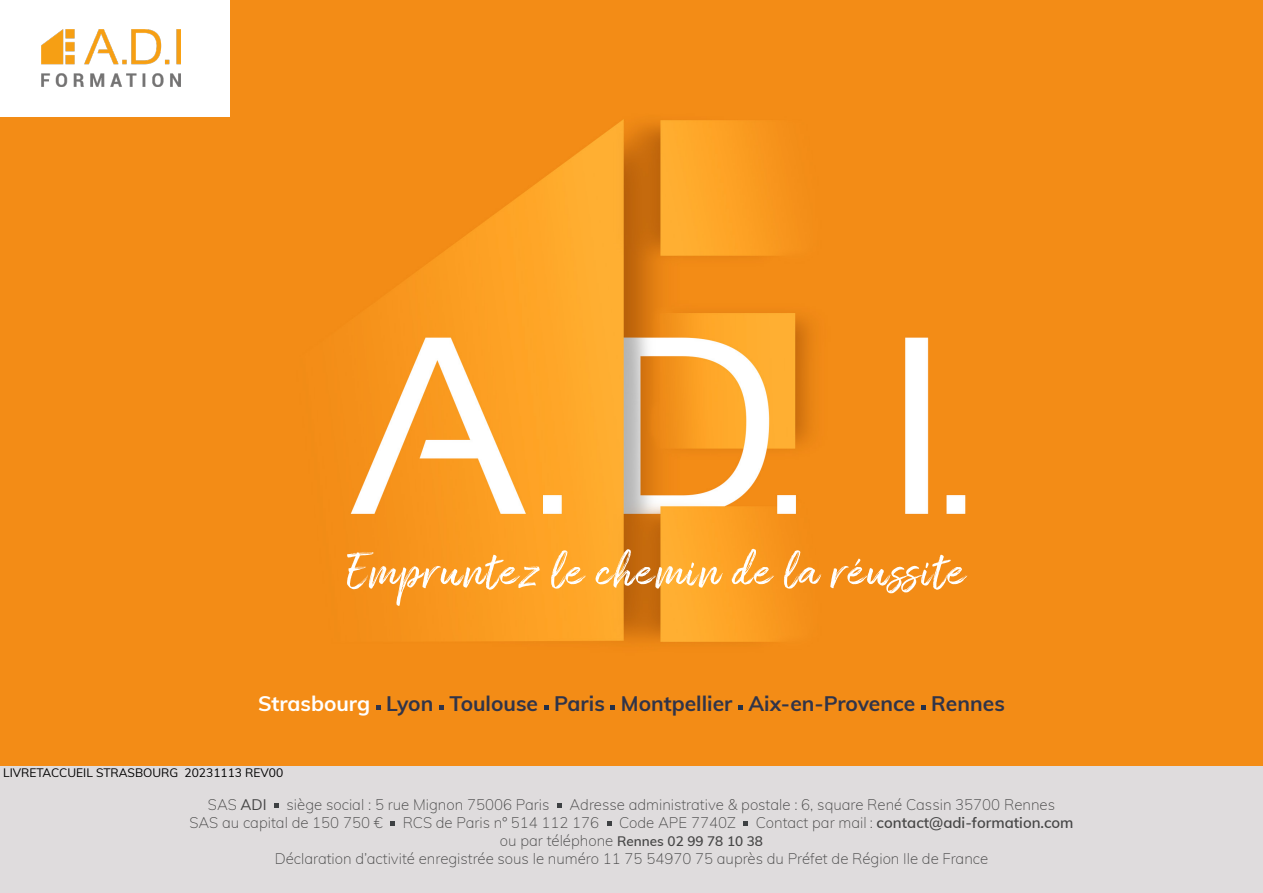
<style>
.page{position:relative;width:1263px;height:893px;background:#fff}
.page>*{position:absolute;margin:0;border:0;box-sizing:border-box;transform-origin:0 0}
.t1{font:700 21px "Muli";color:#303449}
.t2{font:200 15px "Muli";color:#464646}
.t3{font:600 15px "Muli";color:#464646}
.t4{font:600 13.5px "Muli";color:#464646}
.t5{font:12px "Muli";color:#000}
.s1{color:#fff}
.s2{font-weight:400}
.s3{font-weight:200}
.s4{font-weight:200;font-size:15px}
</style>
<div class="page">
<div style="left:0;top:765px;width:1263px;height:128px;background:#dfdcdd"></div>
<svg style="left:274px;top:803px;width:5px;height:5px"></svg>
<svg style="left:557px;top:803px;width:5px;height:5px"></svg>
<svg style="left:390px;top:821px;width:5px;height:5px"></svg>
<svg style="left:607px;top:821px;width:5px;height:5px"></svg>
<svg style="left:743px;top:821px;width:5px;height:5px"></svg>
<img style="left:0;top:0;width:1263px;height:766px">
<svg style="left:347px;top:552px;width:193px;height:54px;background:#f9a741"></svg>
<svg style="left:551px;top:550px;width:35px;height:39px"></svg>
<svg style="left:595px;top:549px;width:128px;height:40px;background:#f0ab4d"></svg>
<svg style="left:732px;top:549px;width:42px;height:35px"></svg>
<svg style="left:784px;top:550px;width:37px;height:39px"></svg>
<svg style="left:830px;top:555px;width:138px;height:38px;background:#f5a446"></svg>
<svg style="left:376px;top:705px;width:4px;height:5px"></svg>
<svg style="left:439px;top:705px;width:5px;height:5px"></svg>
<svg style="left:544px;top:705px;width:4px;height:5px"></svg>
<svg style="left:611px;top:705px;width:4px;height:5px"></svg>
<svg style="left:738px;top:705px;width:5px;height:5px"></svg>
<svg style="left:921px;top:705px;width:4px;height:5px"></svg>
<div style="left:0;top:0;width:229px;height:116px;background:#fff"></div>
<img style="left:42px;top:29px;width:138px;height:57px">
<p class="t1" style="left:258px;top:688px;width:748px"><span class="s1">Strasbourg</span> Lyon Toulouse Paris Montpellier Aix-en-Provence Rennes</p>
<p class="t5" style="left:3px;top:764px;width:282px">LIVRETACCUEIL STRASBOURG 20231113 REV00</p>
<p class="t2" style="left:208px;top:793px;width:60px">SAS <span class="s2">ADI</span></p>
<p class="t2" style="left:287px;top:793px;width:264px">siège social : 5 rue Mignon 75006 Paris</p>
<p class="t2" style="left:569px;top:793px;width:487px">Adresse administrative &amp; postale : 6, square René Cassin 35700 Rennes</p>
<p class="t2" style="left:189px;top:811px;width:195px">SAS au capital de 150 750 €</p>
<p class="t2" style="left:403px;top:811px;width:198px">RCS de Paris n° 514 112 176</p>
<p class="t2" style="left:619px;top:811px;width:118px">Code APE 7740Z</p>
<p class="t3" style="left:756px;top:811px;width:319px"><span class="s3">Contact par mail :</span> contact@adi-formation.com</p>
<p class="t4" style="left:500px;top:831px;width:265px"><span class="s4">ou par téléphone</span> Rennes 02 99 78 10 38</p>
<p class="t2" style="left:275px;top:847px;width:715px">Déclaration d’activité enregistrée sous le numéro 11 75 54970 75 auprès du Préfet de Région Ile de France</p>
</div>
